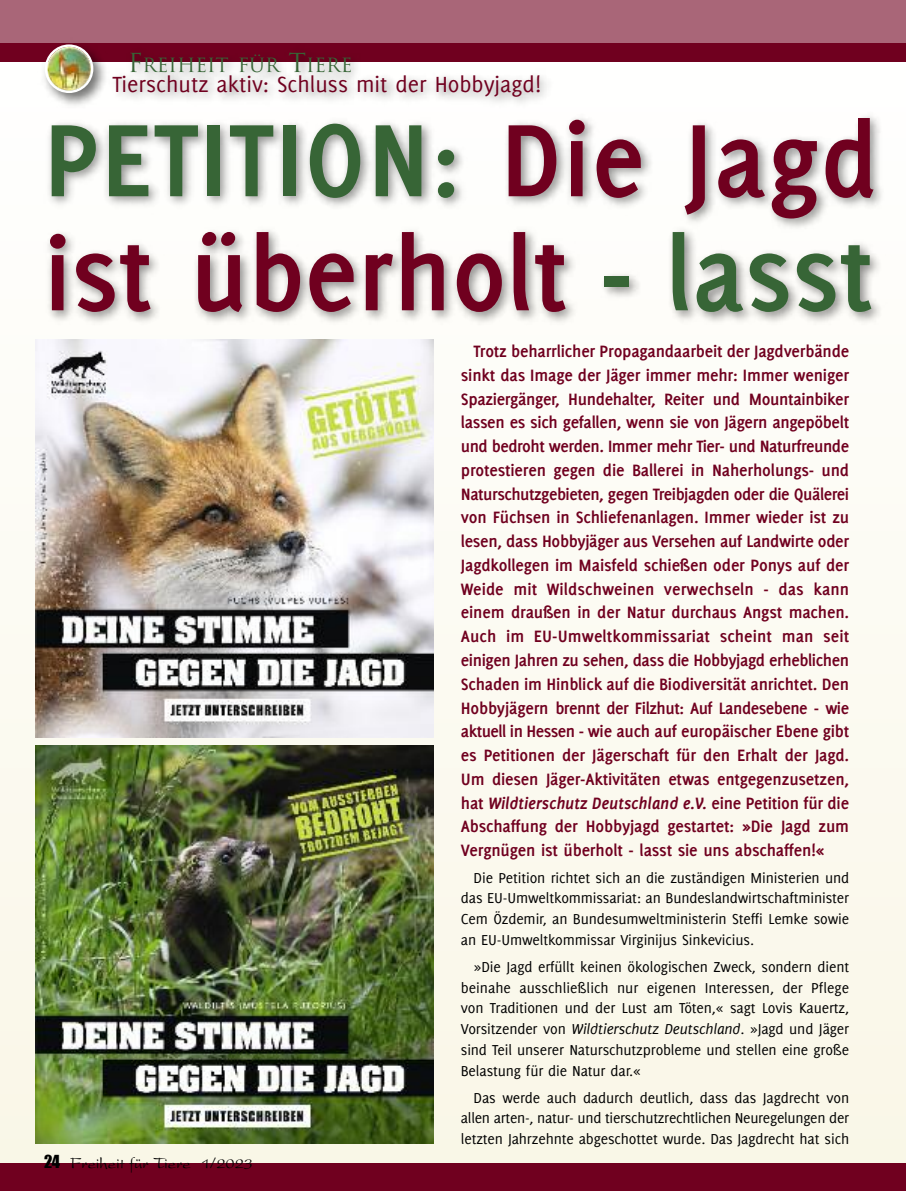
<style>
.page{position:relative;width:906px;height:1191px;background:#fff}
.page>*{position:absolute;margin:0;border:0;box-sizing:border-box;transform-origin:0 0}
.t1{font:700 112.5px/114px "Delicious";color:#70001f}
.t2{font:24px "Delicious";color:#70001f}
.t3{font:19.2px "Trajan";color:#376536}
.t4{font:700 18px/23.7px "Delicious";letter-spacing:-.01em;color:#70001f;text-align:justify}
.t5{font:16.5px "President";color:#000}
.t6{font:15.75px/20.9px "Delicious";letter-spacing:-.01em;color:#000;text-align:justify}
.s1{font-size:25.5px}
.s2{color:#376536}
.s3{font-style:italic}
.s4{font-family:"Impact"}
</style>
<div class="page">
<div style="left:0;top:50px;width:906px;height:1135px;background:#fbfaf0"></div>
<div style="left:0;top:1163px;width:906px;height:28px;background:#70001f"></div>
<div style="left:0;top:0;width:906px;height:44px;background:#a96678"></div>
<div style="left:0;top:43px;width:906px;height:18px;background:#70001f"></div>
<img style="left:38px;top:61px;width:7px;height:24px">
<img style="left:45px;top:44px;width:37px;height:41px">
<img style="left:82px;top:47px;width:224px;height:38px">
<img style="left:102px;top:61px;width:597px;height:24px">
<img style="left:24px;top:85px;width:882px;height:272px">
<img style="left:35px;top:339px;width:398px;height:398px">
<img style="left:35px;top:745px;width:399px;height:398px">
<p class="t3" style="left:128px;top:54px;width:226px"><span class="s1">F</span>REIHEIT FÜR <span class="s1">T</span>IERE</p>
<h2 class="t2" style="left:112px;top:75px;width:430px">Tierschutz aktiv: Schluss mit der Hobbyjagd!</h2>
<h1 class="t1" style="left:44px;top:110px;width:835px"><span class="s2">PETITION:</span> Die Jagd ist überholt <span class="s2">- lasst</span></h1>
<p class="t4" style="left:461px;top:340px;width:390px;text-indent:13px">Trotz beharrlicher Propagandaarbeit der Jagdverbände sinkt das Image der Jäger immer mehr: Immer weniger Spaziergänger, Hundehalter, Reiter und Mountainbiker lassen es sich gefallen, wenn sie von Jägern angepöbelt und bedroht werden. Immer mehr Tier- und Naturfreunde protestieren gegen die Ballerei in Naherholungs- und Naturschutzgebieten, gegen Treibjagden oder die Quälerei von Füchsen in Schliefenanlagen. Immer wieder ist zu lesen, dass Hobbyjäger aus Versehen auf Landwirte oder Jagdkollegen im Maisfeld schießen oder Ponys auf der Weide mit Wildschweinen verwechseln - das kann einem draußen in der Natur durchaus Angst machen.<br>Auch im EU-Umweltkommissariat scheint man seit einigen Jahren zu sehen, dass die Hobbyjagd erheblichen Schaden im Hinblick auf die Biodiversität anrichtet. Den Hobbyjägern brennt der Filzhut: Auf Landesebene - wie aktuell in Hessen - wie auch auf europäischer Ebene gibt es Petitionen der Jägerschaft für den Erhalt der Jagd.<br>Um diesen Jäger-Aktivitäten etwas entgegenzusetzen, hat <span class="s3">Wildtierschutz Deutschland e.V.</span> eine Petition für die Abschaffung der Hobbyjagd gestartet: »Die Jagd zum Vergnügen ist überholt - lasst sie uns abschaffen!«</p>
<p class="t6" style="left:461px;top:868px;width:390px;text-indent:13px">Die Petition richtet sich an die zuständigen Ministerien und das EU-Umweltkommissariat: an Bundeslandwirtschaftminister Cem Özdemir, an Bundesumweltministerin Steffi Lemke sowie an EU-Umweltkommissar Virginijus Sinkevicius.</p>
<p class="t6" style="left:461px;top:957px;width:390px;text-indent:13px">»Die Jagd erfüllt keinen ökologischen Zweck, sondern dient beinahe ausschließlich nur eigenen Interessen, der Pflege von Traditionen und der Lust am Töten,« sagt Lovis Kauertz, Vorsitzender von <span class="s3">Wildtierschutz Deutschland</span>. »Jagd und Jäger sind Teil unserer Naturschutzprobleme und stellen eine große Belastung für die Natur dar.«</p>
<p class="t6" style="left:461px;top:1088px;width:390px;text-indent:13px">Das werde auch dadurch deutlich, dass das Jagdrecht von allen arten-, natur- und tierschutzrechtlichen Neuregelungen der letzten Jahrzehnte abgeschottet wurde. Das Jagdrecht hat sich</p>
<p class="t5" style="left:44px;top:1158px;width:211px"><span class="s4">24</span> Freiheit für Tiere 1/2023</p>
</div>
